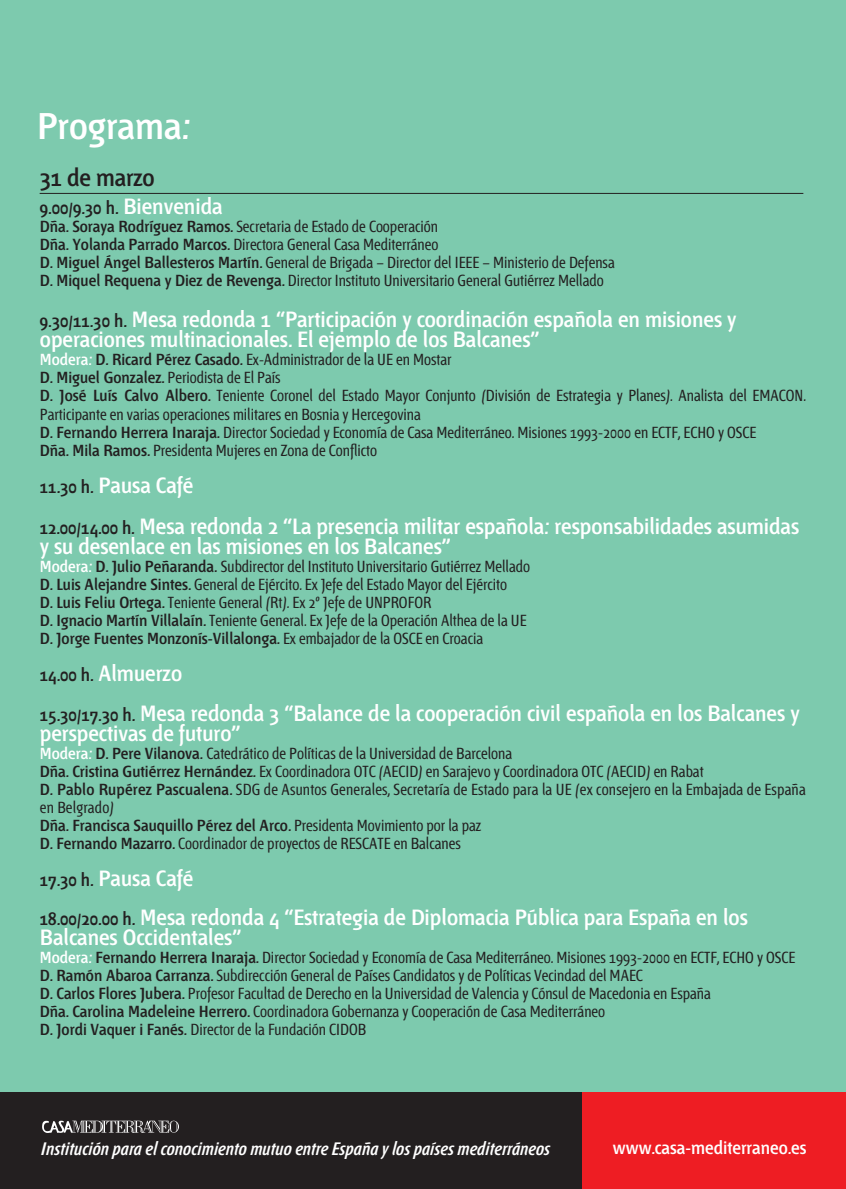
<style>
.page{position:relative;width:846px;height:1189px;background:#fff}
.page>*{position:absolute;margin:0;border:0;box-sizing:border-box;transform-origin:0 0}
.t1{font:600 37px "Fontana ND Cc Os F";color:#fff}
.t2{font:600 24px "Fontana ND Cc Os F";letter-spacing:-.01em;color:#231f20}
.t3{font:600 22px/39.2px "Fontana ND Cc Os F";color:#fff}
.t4{font:italic 600 18px "Fontana ND Cc Os F";color:#fff}
.t5{font:600 18px "Fontana ND Cc Os F";color:#fff}
.t6{font:600 18px "Fontana ND Cc Os F";color:#231f20}
.t7{font:16px/18px "Fontana ND Cc Os F";color:#231f20}
.s1{font-size:22px;color:#fff}
.s2{font-weight:600}
.s3{font-size:18px;color:#231f20}
.s4{font-weight:600;color:#fff}
</style>
<div class="page">
<div style="left:0;top:0;width:846px;height:1188px;background:#7dcaae"></div>
<hr style="left:40px;top:193px;width:763px;height:1px;background:#231f20">
<div style="left:571px;top:1092px;width:275px;height:96px;background:#ee1d23"></div>
<div style="left:0;top:1092px;width:581px;height:96px;background:#231f20"></div>
<svg style="left:42px;top:1120px;width:137px;height:12px"></svg>
<h1 class="t1" style="left:37px;top:109px;width:155px">Programa:</h1>
<h2 class="t2" style="left:40px;top:166px;width:116px">31 de marzo</h2>
<p class="t6" style="left:40px;top:199px;width:184px">9.00/9.30 h. <span class="s1">Bienvenida</span></p>
<p class="t7" style="left:40px;top:218px;width:576px"><span class="s2">Dña. Soraya Rodríguez Ramos.</span> Secretaria de Estado de Cooperación<br><span class="s2">Dña. Yolanda Parrado Marcos.</span> Directora General Casa Mediterráneo<br><span class="s2">D. Miguel Ángel Ballesteros Martín.</span> General de Brigada – Director del IEEE – Ministerio de Defensa <span class="s2">D. Miquel Requena y Diez de Revenga.</span> Director Instituto Universitario General Gutiérrez Mellado</p>
<h3 class="t3" style="left:40px;top:311px;width:698px;line-height:20px"><span class="s3">9.30/11.30 h.</span> Mesa redonda 1 “Participación y coordinación española en misiones y operaciones multinacionales. El ejemplo de los Balcanes”</h3>
<p class="t7" style="left:40px;top:352px;width:767px"><span class="s4">Modera:</span> <span class="s2">D. Ricard Pérez Casado.</span> Ex-Administrador de la UE en Mostar<br><span class="s2">D. Miguel Gonzalez.</span> Periodista de El País<br><span class="s2">D. José Luís Calvo Albero.</span> Teniente Coronel del Estado Mayor Conjunto (División de Estrategia y Planes). Analista del EMACON.<br>Participante en varias operaciones militares en Bosnia y Hercegovina<br><span class="s2">D. Fernando Herrera Inaraja.</span> Director Sociedad y Economía de Casa Mediterráneo. Misiones 1993-2000 en ECTF, ECHO y OSCE<br><span class="s2">Dña. Mila Ramos.</span> Presidenta Mujeres en Zona de Conflicto</p>
<h3 class="t3" style="left:40px;top:465px;width:761px;line-height:41.2px"><span class="s3">11.30 h.</span> Pausa Café<br><span class="s3">12.00/14.00 h.</span> Mesa redonda 2 “La presencia militar española: responsabilidades asumidas</h3>
<h3 class="t3" style="left:40px;top:528px;width:412px">y su desenlace en las misiones en los Balcanes”</h3>
<p class="t7" style="left:40px;top:558px;width:492px"><span class="s4">Modera:</span> <span class="s2">D. Julio Peñaranda.</span> Subdirector del Instituto Universitario Gutiérrez Mellado <span class="s2">D. Luis Alejandre Sintes.</span> General de Ejército. Ex Jefe del Estado Mayor del Ejército<br><span class="s2">D. Luis Feliu Ortega.</span> Teniente General (Rt). Ex 2º Jefe de UNPROFOR<br><span class="s2">D. Ignacio Martín Villalaín.</span> Teniente General. Ex Jefe de la Operación Althea de la UE <span class="s2">D. Jorge Fuentes Monzonís-Villalonga.</span> Ex embajador de la OSCE en Croacia</p>
<h3 class="t3" style="left:40px;top:655px;width:761px"><span class="s3">14.00 h.</span> Almuerzo<br><span class="s3">15.30/17.30 h.</span> Mesa redonda 3 “Balance de la cooperación civil española en los Balcanes y</h3>
<h3 class="t3" style="left:40px;top:714px;width:202px">perspectivas de futuro”</h3>
<p class="t7" style="left:40px;top:744px;width:767px"><span class="s4">Modera:</span> <span class="s2">D. Pere Vilanova.</span> Catedrático de Políticas de la Universidad de Barcelona<br><span class="s2">Dña. Cristina Gutiérrez Hernández.</span> Ex Coordinadora OTC (AECID) en Sarajevo y Coordinadora OTC (AECID) en Rabat<br><span class="s2">D. Pablo Rupérez Pascualena.</span> SDG de Asuntos Generales, Secretaría de Estado para la UE (ex consejero en la Embajada de España en Belgrado)<br><span class="s2">Dña. Francisca Sauquillo Pérez del Arco.</span> Presidenta Movimiento por la paz<br><span class="s2">D. Fernando Mazarro.</span> Coordinador de proyectos de RESCATE en Balcanes</p>
<h3 class="t3" style="left:40px;top:859px;width:709px"><span class="s3">17.30 h.</span> Pausa Café<br><span class="s3">18.00/20.00 h.</span> Mesa redonda 4 “Estrategia de Diplomacia Pública para España en los</h3>
<h3 class="t3" style="left:40px;top:918px;width:203px">Balcanes Occidentales”</h3>
<p class="t7" style="left:40px;top:949px;width:757px"><span class="s4">Modera:</span> <span class="s2">Fernando Herrera Inaraja.</span> Director Sociedad y Economía de Casa Mediterráneo. Misiones 1993-2000 en ECTF, ECHO y OSCE <span class="s2">D. Ramón Abaroa Carranza.</span> Subdirección General de Países Candidatos y de Políticas Vecindad del MAEC<br><span class="s2">D. Carlos Flores Jubera.</span> Profesor Facultad de Derecho en la Universidad de Valencia y Cónsul de Macedonia en España<br><span class="s2">Dña. Carolina Madeleine Herrero.</span> Coordinadora Gobernanza y Cooperación de Casa Mediterráneo<br><span class="s2">D. Jordi Vaquer i Fanés.</span> Director de la Fundación CIDOB</p>
<p class="t4" style="left:41px;top:1140px;width:510px">Institución para el conocimiento mutuo entre España y los países mediterráneos</p>
<p class="t5" style="left:613px;top:1139px;width:195px">www.casa-mediterraneo.es</p>
</div>
